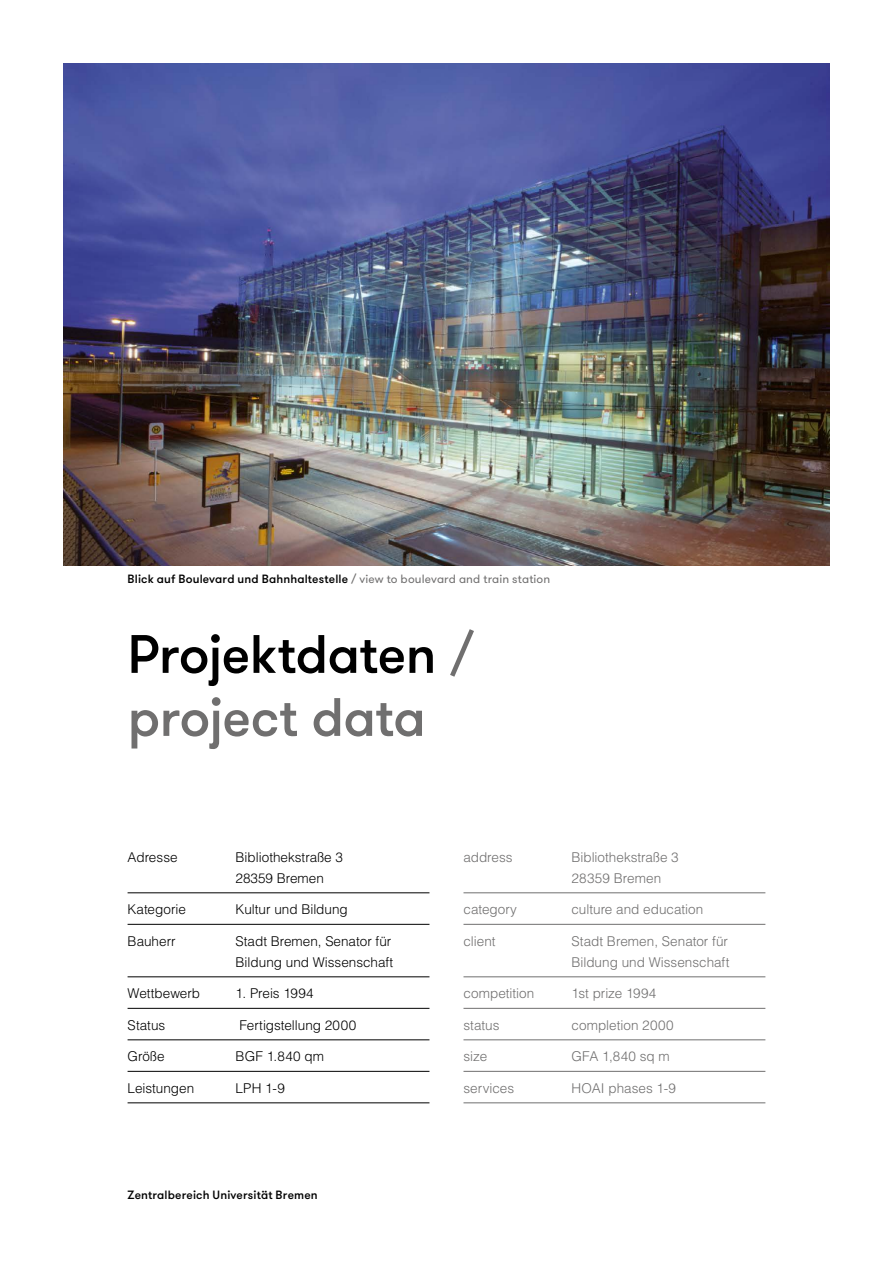
<style>
.page{position:relative;width:893px;height:1263px;background:#fff}
.page>*{position:absolute;margin:0;border:0;box-sizing:border-box;transform-origin:0 0}
.t1{font:500 54px/63px "GT Walsheim";letter-spacing:-.015em;color:#000}
.t2{font:300 13.5px/21px "Helvetica LT Pro";color:#706f6f}
.t3{font:300 13.5px/21px "Helvetica LT Pro";color:#000}
.t4{font:500 12px "GT Walsheim";letter-spacing:.01em;color:#000}
.s1{font-weight:400;color:#706f6f}
.s2{color:#706f6f}
</style>
<div class="page">
<hr style="left:128px;top:892px;width:301px;height:1px;background:#000">
<hr style="left:128px;top:924px;width:301px;height:1px;background:#000">
<hr style="left:128px;top:976px;width:301px;height:1px;background:#000">
<hr style="left:128px;top:1008px;width:301px;height:1px;background:#000">
<hr style="left:128px;top:1039px;width:301px;height:1px;background:#000">
<hr style="left:128px;top:1071px;width:301px;height:1px;background:#000">
<hr style="left:128px;top:1102px;width:301px;height:1px;background:#000">
<hr style="left:463px;top:892px;width:302px;height:1px;background:#706f6f">
<hr style="left:463px;top:924px;width:302px;height:1px;background:#706f6f">
<hr style="left:463px;top:976px;width:302px;height:1px;background:#706f6f">
<hr style="left:463px;top:1008px;width:302px;height:1px;background:#706f6f">
<hr style="left:463px;top:1039px;width:302px;height:1px;background:#706f6f">
<hr style="left:463px;top:1071px;width:302px;height:1px;background:#706f6f">
<hr style="left:463px;top:1102px;width:302px;height:1px;background:#706f6f">
<img style="left:64px;top:64px;width:765px;height:502px">
<p class="t4" style="left:128px;top:571px;width:424px">Blick auf Boulevard und Bahnhaltestelle <span class="s1">/ view to boulevard and train station</span></p>
<h1 class="t1" style="left:128px;top:624px;width:347px">Projektdaten <span class="s1">/ </span><span class="s2">project data</span></h1>
<p class="t3" style="left:128px;top:846px;width:52px">Adresse</p>
<p class="t3" style="left:236px;top:846px;width:109px">Bibliothekstraße 3<br>28359 Bremen</p>
<p class="t3" style="left:128px;top:899px;width:60px">Kategorie</p>
<p class="t3" style="left:236px;top:899px;width:114px">Kultur und Bildung</p>
<p class="t3" style="left:128px;top:930px;width:50px">Bauherr</p>
<p class="t3" style="left:236px;top:930px;width:159px">Stadt Bremen, Senator für<br>Bildung und Wissenschaft</p>
<p class="t3" style="left:128px;top:983px;width:74px">Wettbewerb</p>
<p class="t3" style="left:236px;top:983px;width:80px">1. Preis 1994</p>
<p class="t3" style="left:128px;top:1014px;width:39px">Status</p>
<p class="t3" style="left:239px;top:1014px;width:118px">Fertigstellung 2000</p>
<p class="t3" style="left:128px;top:1046px;width:39px">Größe</p>
<p class="t3" style="left:236px;top:1046px;width:90px">BGF 1.840 qm</p>
<p class="t3" style="left:128px;top:1077px;width:68px">Leistungen</p>
<p class="t3" style="left:236px;top:1077px;width:51px">LPH 1-9</p>
<p class="t4" style="left:128px;top:1187px;width:192px">Zentralbereich Universität Bremen</p>
<p class="t2" style="left:463px;top:846px;width:51px">address</p>
<p class="t2" style="left:571px;top:846px;width:109px">Bibliothekstraße 3<br>28359 Bremen</p>
<p class="t2" style="left:463px;top:899px;width:55px">category</p>
<p class="t2" style="left:571px;top:899px;width:133px">culture and education</p>
<p class="t2" style="left:463px;top:930px;width:34px">client</p>
<p class="t2" style="left:571px;top:930px;width:160px">Stadt Bremen, Senator für<br>Bildung und Wissenschaft</p>
<p class="t2" style="left:463px;top:983px;width:72px">competition</p>
<p class="t2" style="left:571px;top:983px;width:86px">1st prize 1994</p>
<p class="t2" style="left:463px;top:1014px;width:37px">status</p>
<p class="t2" style="left:571px;top:1014px;width:104px">completion 2000</p>
<p class="t2" style="left:463px;top:1046px;width:25px">size</p>
<p class="t2" style="left:571px;top:1046px;width:100px">GFA 1,840 sq m</p>
<p class="t2" style="left:463px;top:1077px;width:52px">services</p>
<p class="t2" style="left:571px;top:1077px;width:106px">HOAI phases 1-9</p>
</div>
